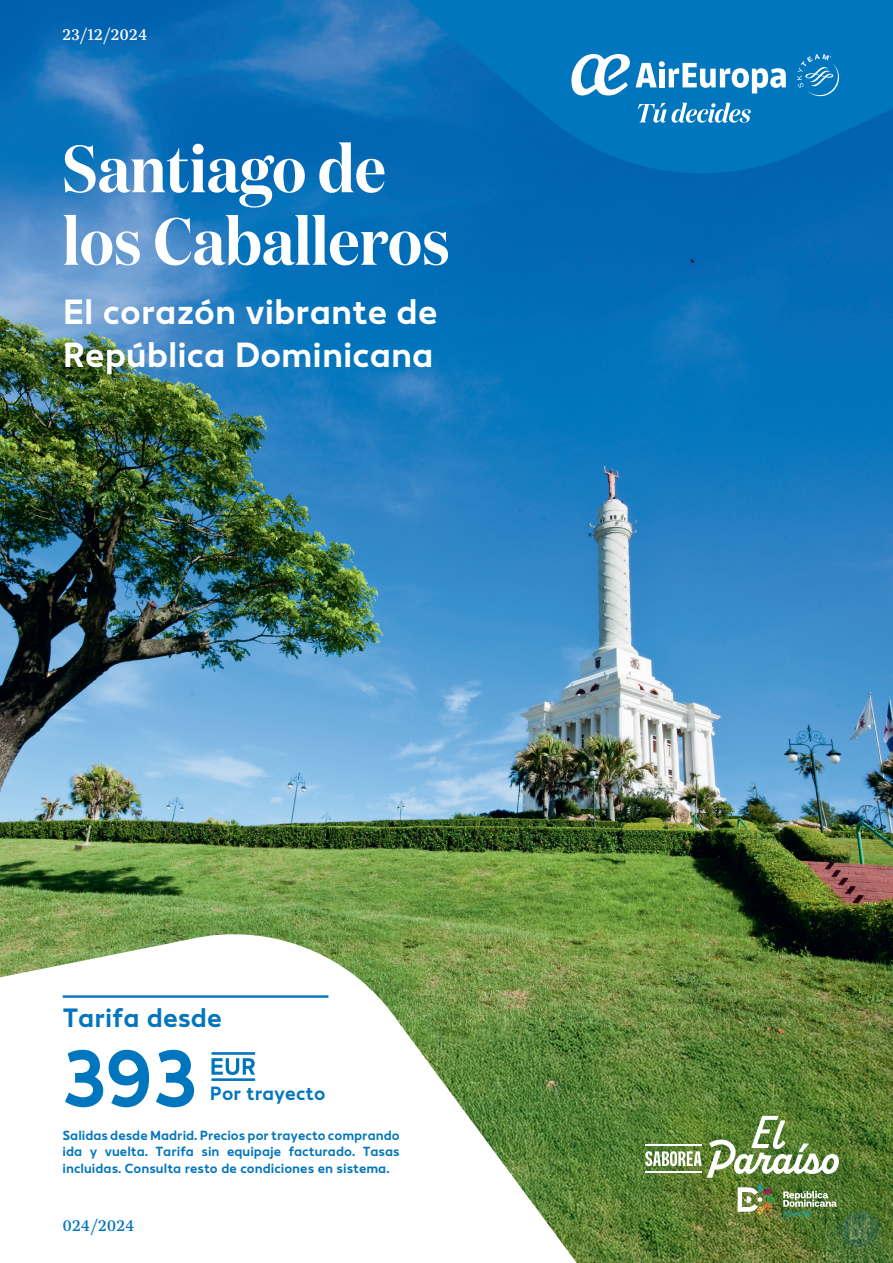
<style>
.page{position:relative;width:893px;height:1263px;background:#fff}
.page>*{position:absolute;margin:0;border:0;box-sizing:border-box;transform-origin:0 0}
.t1{font:81.3px "AE Radar Bold v 2.0";color:#0076be}
.t2{font:600 66.45px/72.6px "Domaine Display Narrow";color:#fff}
.t3{font:35.7px/42.9px "AE Radar Bold v 2.0";color:#fff}
.t4{font:27.15px "AE Radar Bold v 2.0";color:#0076be}
.t5{font:19.5px "AE Radar Bold v 2.0";color:#0076be}
.t6{font:16.5px "Trola Text";color:#fff}
.t7{font:16.5px "Trola Text";color:#0076be}
.t8{font:13.5px/16.2px "AE Radar Bold v 2.0";color:#0076be;text-align:justify}
</style>
<div class="page">
<img style="left:0;top:0;width:893px;height:1263px">
<svg style="left:390px;top:0;width:503px;height:173px;background:#0271ba"></svg>
<svg style="left:0;top:933px;width:678px;height:330px"></svg>
<svg style="left:797px;top:54px;width:42px;height:42px;background:#2489c7"></svg>
<svg style="left:636px;top:61px;width:150px;height:33px"></svg>
<svg style="left:571px;top:54px;width:59px;height:41px"></svg>
<svg style="left:637px;top:103px;width:114px;height:20px"></svg>
<hr style="left:63px;top:995px;width:265px;height:3px;background:#0076be">
<svg style="left:645px;top:1116px;width:194px;height:62px"></svg>
<svg style="left:738px;top:1184px;width:38px;height:31px"></svg>
<svg style="left:783px;top:1191px;width:54px;height:27px"></svg>
<img style="left:826px;top:1196px;width:67px;height:67px">
<p class="t6" style="left:63px;top:25px;width:87px">23/12/2024</p>
<h2 class="t2" style="left:63px;top:132px;width:389px">Santiago de los Caballeros</h2>
<h3 class="t3" style="left:63px;top:288px;width:376px">El corazón vibrante de<br>República Dominicana</h3>
<h3 class="t4" style="left:63px;top:996px;width:161px">Tarifa desde</h3>
<h1 class="t1" style="left:63px;top:1015px;width:194px">393ρ</h1>
<h3 class="t5" style="left:210px;top:1078px;width:117px">Por trayecto</h3>
<p class="t8" style="left:63px;top:1126px;width:339px">Salidas desde Madrid. Precios por trayecto comprando ida y vuelta. Tarifa sin equipaje facturado. Tasas incluidas. Consulta resto de condiciones en sistema.</p>
<p class="t7" style="left:63px;top:1215px;width:74px">024/2024</p>
</div>
